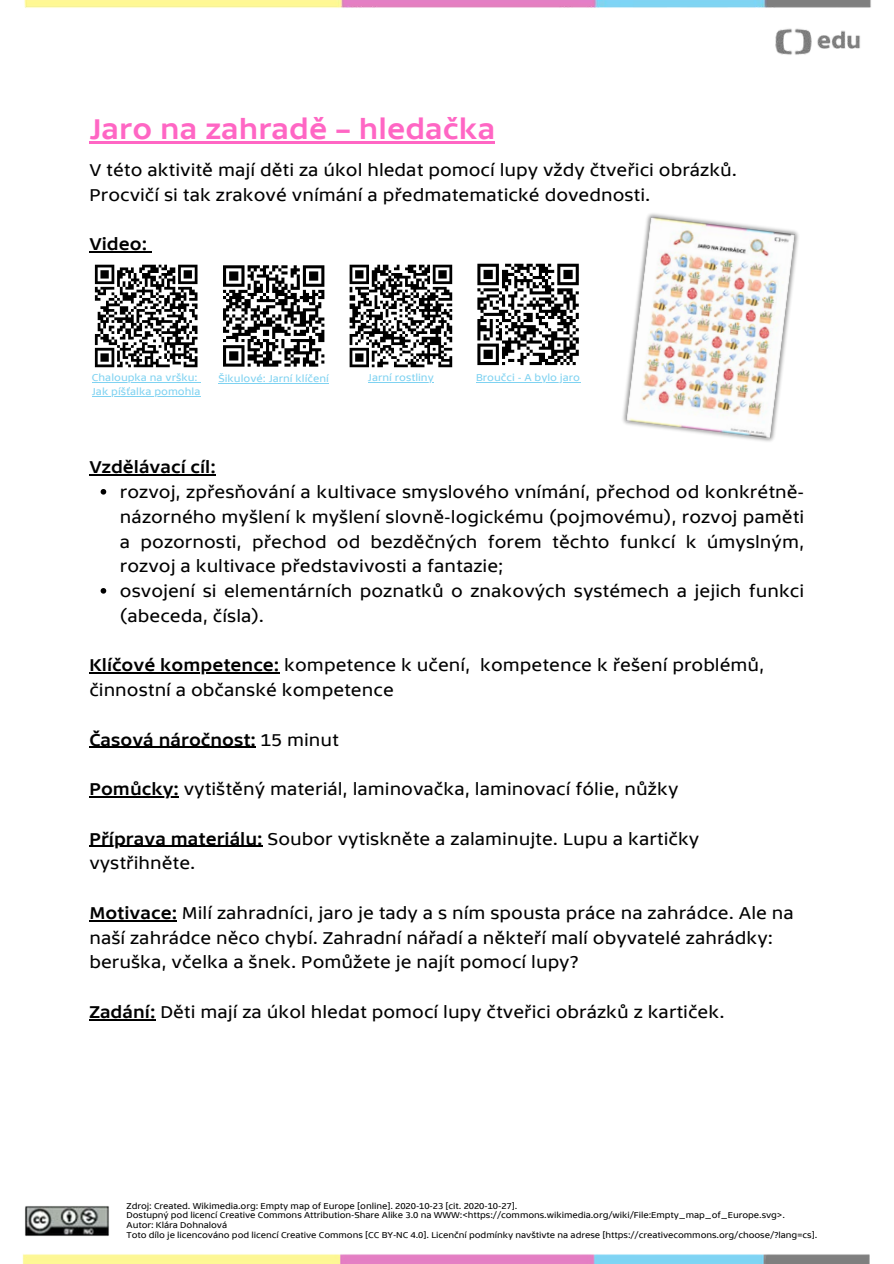
<style>
.page{position:relative;width:894px;height:1264px;background:#fff}
.page>*{position:absolute;margin:0;border:0;box-sizing:border-box;transform-origin:0 0}
.t1{font:30px "TV Sans Screen Med";color:#ff66c4}
.t2{font:18px/24.8px "TV Sans Screen";color:#000}
.t3{font:18px "TV Sans Screen Med";color:#000}
.t4{font:10.5px "TV Sans Screen";color:#7fd2f1}
.t5{font:9px "TV Sans Screen";letter-spacing:-.01em;color:#000}
.s1{font-family:"TV Sans Screen Med"}
.s2{font-family:"TV Sans Screen"}
</style>
<div class="page">
<img style="left:24px;top:0;width:847px;height:55px">
<img style="left:22px;top:1254px;width:848px;height:9px">
<img style="left:25px;top:1206px;width:84px;height:30px">
<hr style="left:89px;top:251px;width:58px;height:1px;background:#000">
<hr style="left:89px;top:474px;width:127px;height:1px;background:#000">
<svg style="left:101px;top:489px;width:5px;height:5px"></svg>
<svg style="left:101px;top:588px;width:5px;height:5px"></svg>
<hr style="left:89px;top:672px;width:190px;height:1px;background:#000">
<hr style="left:89px;top:746px;width:167px;height:1px;background:#000">
<hr style="left:89px;top:796px;width:90px;height:1px;background:#000">
<hr style="left:89px;top:845px;width:173px;height:1px;background:#000">
<hr style="left:89px;top:920px;width:88px;height:1px;background:#000">
<hr style="left:89px;top:1019px;width:66px;height:1px;background:#000">
<img style="left:622px;top:213px;width:177px;height:229px">
<hr style="left:89px;top:141px;width:406px;height:2px;background:#ff66c4">
<svg style="left:94px;top:264px;width:104px;height:104px"></svg>
<svg style="left:223px;top:265px;width:102px;height:102px"></svg>
<svg style="left:349px;top:264px;width:104px;height:104px"></svg>
<svg style="left:477px;top:263px;width:102px;height:103px"></svg>
<hr style="left:92px;top:382px;width:105px;height:1px;background:#7fd2f1">
<hr style="left:92px;top:396px;width:108px;height:1px;background:#7fd2f1">
<hr style="left:218px;top:383px;width:111px;height:1px;background:#7fd2f1">
<hr style="left:368px;top:382px;width:66px;height:1px;background:#7fd2f1">
<hr style="left:476px;top:382px;width:104px;height:1px;background:#7fd2f1">
<p class="t1" style="left:89px;top:111px;width:407px">Jaro na zahradě – hledačka</p>
<p class="t2" style="left:89px;top:158px;width:649px">V této aktivitě mají děti za úkol hledat pomocí lupy vždy čtveřici obrázků.<br>Procvičí si tak zrakové vnímání a předmatematické dovednosti.</p>
<h1 class="t3" style="left:89px;top:234px;width:59px">Video:</h1>
<h4 class="t4" style="left:92px;top:372px;width:107px">Chaloupka na vršku:</h4>
<p class="t4" style="left:92px;top:386px;width:110px">Jak píšťalka pomohla</p>
<h4 class="t4" style="left:218px;top:373px;width:112px">Šikulové: Jarní klíčení</h4>
<p class="t4" style="left:368px;top:372px;width:67px">Jarní rostliny</p>
<h4 class="t4" style="left:476px;top:372px;width:105px">Broučci - A bylo jaro</h4>
<h3 class="t3" style="left:89px;top:456px;width:128px">Vzdělávací cíl:</h3>
<h2 class="t2" style="left:120px;top:480px;width:685px;text-align:justify">rozvoj, zpřesňování a kultivace smyslového vnímání, přechod od konkrétně&shy;názorného myšlení k myšlení slovně-logickému (pojmovému), rozvoj paměti a pozornosti, přechod od bezděčných forem těchto funkcí k úmyslným, rozvoj a kultivace představivosti a fantazie;</h2>
<h2 class="t2" style="left:120px;top:579px;width:685px">osvojení si elementárních poznatků o znakových systémech a jejich funkci (abeceda, čísla).</h2>
<p class="t2" style="left:89px;top:653px;width:676px"><span class="s1">Klíčové kompetence:</span> kompetence k učení, kompetence k řešení problémů, činnostní a občanské kompetence</p>
<p class="t3" style="left:89px;top:729px;width:251px">Časová náročnost: <span class="s2">15 minut</span></p>
<h3 class="t2" style="left:89px;top:777px;width:590px"><span class="s1">Pomůcky:</span> vytištěný materiál, laminovačka, laminovací fólie, nůžky</h3>
<h3 class="t2" style="left:89px;top:826px;width:611px"><span class="s1">Příprava materiálu:</span> Soubor vytiskněte a zalaminujte. Lupu a kartičky vystřihněte.</h3>
<h3 class="t2" style="left:89px;top:900px;width:705px"><span class="s1">Motivace:</span> Milí zahradníci, jaro je tady a s ním spousta práce na zahrádce. Ale na naší zahrádce něco chybí. Zahradní nářadí a někteří malí obyvatelé zahrádky: beruška, včelka a šnek. Pomůžete je najít pomocí lupy?</h3>
<h3 class="t2" style="left:89px;top:999px;width:636px"><span class="s1">Zadání:</span> Děti mají za úkol hledat pomocí lupy čtveřici obrázků z kartiček.</h3>
<h3 class="t5" style="left:126px;top:1200px;width:392px">Zdroj: Created. Wikimedia.org: Empty map of Europe [online]. 2020-10-23 [cit. 2020-10-27].</h3>
<h3 class="t5" style="left:126px;top:1209px;width:659px">Dostupný pod licencí Creative Commons Attribution-Share Alike 3.0 na WWW:&lt;https://commons.wikimedia.org/wiki/File:Empty_map_of_Europe.svg&gt;.</h3>
<p class="t5" style="left:126px;top:1219px;width:102px">Autor: Klára Dohnalová</p>
<h4 class="t5" style="left:126px;top:1229px;width:692px">Toto dílo je licencováno pod licencí Creative Commons [CC BY-NC 4.0]. Licenční podmínky navštivte na adrese [https://creativecommons.org/choose/?lang=cs].</h4>
</div>
